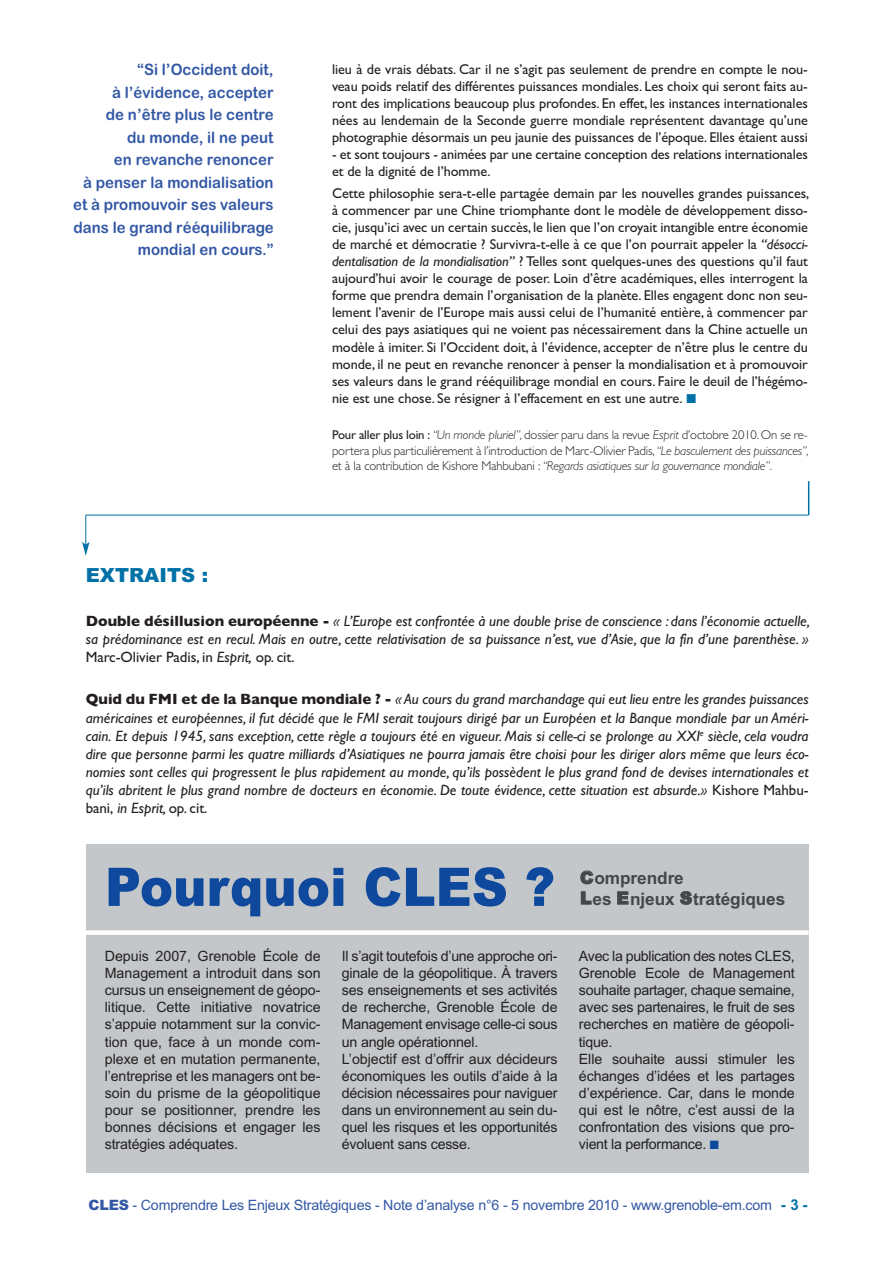
<style>
.page{position:relative;width:893px;height:1263px;background:#fff}
.page>*{position:absolute;margin:0;border:0;box-sizing:border-box;transform-origin:0 0}
.t1{font:900 53.25px "Arial";color:#0f499d;scale:.94 1}
.t2{font:900 19.5px "Arial";color:#0071a7}
.t3{font:700 17.25px "Arial";letter-spacing:-.005em;color:#454647}
.t4{font:15.75px/22.5px "Arial Rounded MT Bold";color:#3358a5;text-align:right;scale:.95 1}
.t5{font:italic 15px/18px "Gill Sans";color:#231f20;text-align:justify}
.t6{font:700 15px "Arial";color:#0071a7}
.t7{font:14.25px/17.1px "Gill Sans";letter-spacing:-.005em;color:#231f20;text-align:justify}
.t8{font:14.25px/17.1px "Arial";letter-spacing:-.015em;color:#231f20}
.t9{font:14.25px "Arial";letter-spacing:-.015em;color:#3358a5}
.t10{font:300 12.75px/15.3px "Gill Sans";letter-spacing:-.015em;color:#231f20;text-align:justify}
.s1{font-style:italic}
.s2{color:#0071a7}
.s3{font-weight:400}
.s4{font-weight:700;font-style:normal}
.s5{font-style:normal}
.s6{font-weight:900}
.s7{color:#0f499d}
</style>
<div class="page">
<hr style="left:86px;top:515px;width:723px;height:1px;background:#0071a7">
<svg style="left:82px;top:515px;width:8px;height:41px"></svg>
<hr style="left:808px;top:481px;width:1px;height:34px;background:#0071a7">
<div style="left:86px;top:844px;width:723px;height:329px;background:#c3c7c9"></div>
<div style="left:86px;top:930px;width:723px;height:5px;background:#fff"></div>
<p class="t4" style="left:73px;top:59px;width:213px">“Si l’Occident doit,<br>à l’évidence, accepter<br>de n’être plus le centre<br>du monde, il ne peut<br>en revanche renoncer<br>à penser la mondialisation et à promouvoir ses valeurs dans le grand rééquilibrage mondial en cours.”</p>
<p class="t7" style="left:332px;top:60px;width:477px">lieu à de vrais débats. Car il ne s’agit pas seulement de prendre en compte le nou&shy;veau poids relatif des différentes puissances mondiales. Les choix qui seront faits au&shy;ront des implications beaucoup plus profondes. En effet, les instances internationales nées au lendemain de la Seconde guerre mondiale représentent davantage qu’une photographie désormais un peu jaunie des puissances de l’époque. Elles étaient aussi</p>
<p class="t7" style="left:332px;top:146px;width:477px">- et sont toujours - animées par une certaine conception des relations internationales et de la dignité de l’homme.</p>
<p class="t7" style="left:332px;top:184px;width:479px">Cette philosophie sera-t-elle partagée demain par les nouvelles grandes puissances, à commencer par une Chine triomphante dont le modèle de développement disso&shy;cie, jusqu’ici avec un certain succès, le lien que l’on croyait intangible entre économie de marché et démocratie ? Survivra-t-elle à ce que l’on pourrait appeler la <span class="s1">“désocci&shy;dentalisation de la mondialisation”</span> ? Telles sont quelques-unes des questions qu’il faut aujourd’hui avoir le courage de poser. Loin d’être académiques, elles interrogent la forme que prendra demain l’organisation de la planète. Elles engagent donc non seu&shy;lement l’avenir de l’Europe mais aussi celui de l’humanité entière, à commencer par celui des pays asiatiques qui ne voient pas nécessairement dans la Chine actuelle un modèle à imiter. Si l’Occident doit, à l’évidence, accepter de n’être plus le centre du monde, il ne peut en revanche renoncer à penser la mondialisation et à promouvoir ses valeurs dans le grand rééquilibrage mondial en cours. Faire le deuil de l’hégémo&shy;nie est une chose. Se résigner à l’effacement en est une autre. <span class="s2">■</span></p>
<p class="t10" style="left:332px;top:427px;width:478px"><span class="s3">Pour aller plus loin :</span> <span class="s1">“Un monde pluriel”,</span> dossier paru dans la revue <span class="s1">Esprit</span> d’octobre 2010. On se re&shy;portera plus particulièrement à l’introduction de Marc-Olivier Padis,<span class="s1">“Le basculement des puissances”, </span>et à la contribution de Kishore Mahbubani : <span class="s1">“Regards asiatiques sur la gouvernance mondiale”.</span></p>
<h2 class="t2" style="left:86px;top:564px;width:124px">EXTRAITS :</h2>
<p class="t5" style="left:86px;top:612px;width:726px"><span class="s4">Double désillusion européenne -</span> « L’Europe est confrontée à une double prise de conscience : dans l’économie actuelle, sa prédominance est en recul. Mais en outre, cette relativisation de sa puissance n’est, vue d’Asie, que la fin d’une parenthèse. » <span class="s5">Marc-Olivier Padis, in</span> Esprit, <span class="s5">op. cit.</span></p>
<p class="t5" style="left:86px;top:690px;width:724px"><span class="s4">Quid du FMI et de la Banque mondiale ? -</span> « Au cours du grand marchandage qui eut lieu entre les grandes puissances américaines et européennes, il fut décidé que le FMI serait toujours dirigé par un Européen et la Banque mondiale par un Améri&shy;cain. Et depuis 1945, sans exception, cette règle a toujours été en vigueur. Mais si celle-ci se prolonge au XXI<sup>e</sup> siècle, cela voudra dire que personne parmi les quatre milliards d’Asiatiques ne pourra jamais être choisi pour les diriger alors même que leurs éco&shy;nomies sont celles qui progressent le plus rapidement au monde, qu’ils possèdent le plus grand fond de devises internationales et qu’ils abritent le plus grand nombre de docteurs en économie. De toute évidence, cette situation est absurde.» <span class="s5">Kishore Mahbu&shy;bani,</span> in Esprit, <span class="s5">op. cit.</span></p>
<h1 class="t1" style="left:105px;top:856px;width:480px">Pourquoi CLES ?</h1>
<p class="t3" style="left:580px;top:868px;width:105px"><span class="s6">C</span>omprendre</p>
<p class="t3" style="left:580px;top:888px;width:207px"><span class="s6">L</span>es <span class="s6">E</span>njeux <span class="s6">S</span>tratégiques</p>
<p class="t8" style="left:105px;top:947px;width:217px;text-align:justify">Depuis 2007, Grenoble École de Management a introduit dans son cursus un enseignement de géopo&shy;litique. Cette initiative novatrice s’appuie notamment sur la convic&shy;tion que, face à un monde com&shy;plexe et en mutation permanente, l’entreprise et les managers ont be&shy;soin du prisme de la géopolitique pour se positionner, prendre les bonnes décisions et engager les stratégies adéquates.</p>
<p class="t8" style="left:342px;top:947px;width:217px">Il s’agit toutefois d’une approche ori&shy;ginale de la géopolitique. À travers ses enseignements et ses activités de recherche, Grenoble École de Management envisage celle-ci sous un angle opérationnel.<br>L’objectif est d’offrir aux décideurs économiques les outils d’aide à la décision nécessaires pour naviguer dans un environnement au sein du&shy;quel les risques et les opportunités évoluent sans cesse.</p>
<p class="t8" style="left:579px;top:947px;width:217px">Avec la publication des notes CLES,<br>Grenoble Ecole de Management souhaite partager, chaque semaine, avec ses partenaires, le fruit de ses recherches en matière de géopoli&shy;tique.<br>Elle souhaite aussi stimuler les échanges d’idées et les partages d’expérience. Car, dans le monde qui est le nôtre, c’est aussi de la confrontation des visions que pro&shy;vient la performance. <span class="s7">■</span></p>
<p class="t9" style="left:89px;top:1197px;width:685px"><span class="s6">CLES</span> - Comprendre Les Enjeux Stratégiques - Note d’analyse n°6 - 5 novembre 2010 - www.grenoble-em.com</p>
<p class="t6" style="left:781px;top:1196px;width:28px">-3-</p>
</div>
